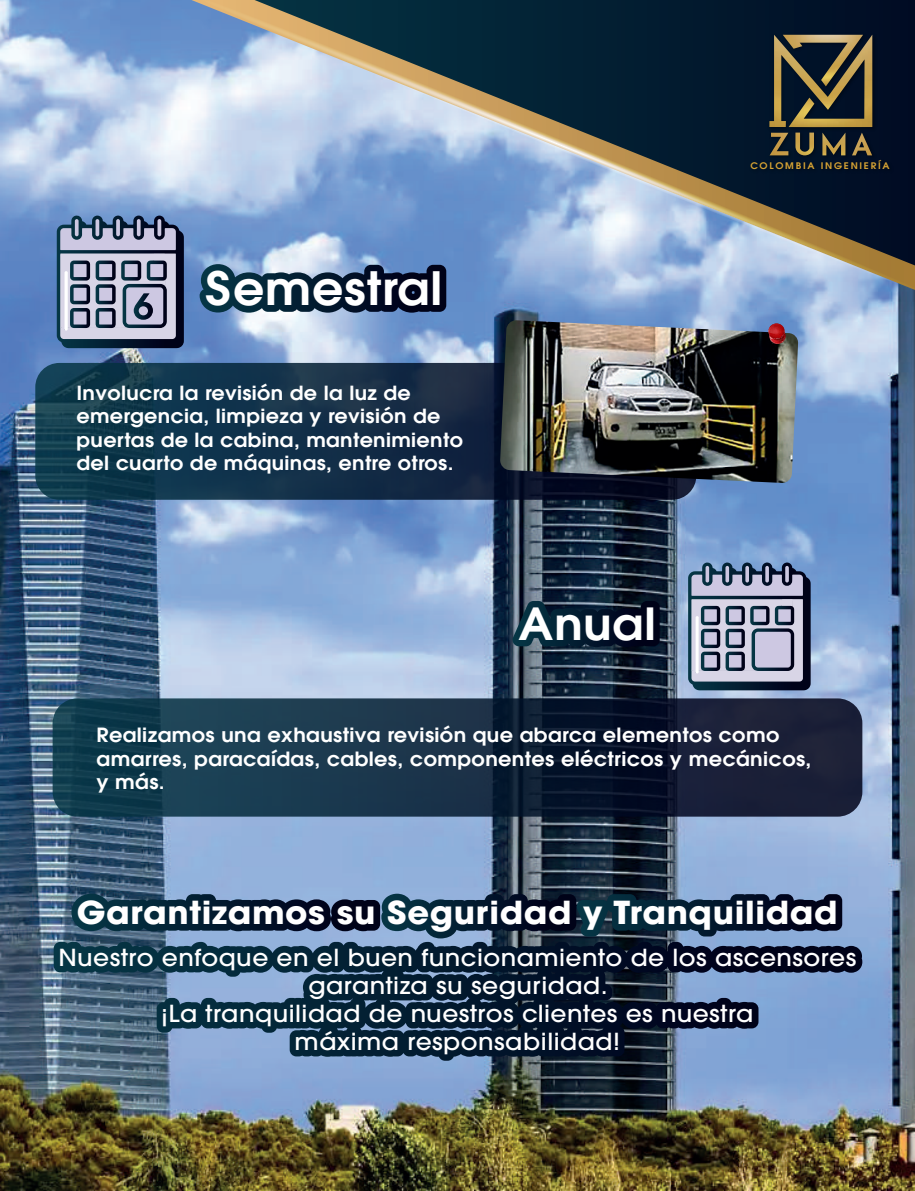
<style>
.page{position:relative;width:915px;height:1191px;background:#fff}
.page>*{position:absolute;margin:0;border:0;box-sizing:border-box;transform-origin:0 0}
.t1{font:600 45.6px "ITC Avant Garde Std";letter-spacing:.02em;color:#fff;scale:1.07 1}
.t2{font:600 43.95px "ITC Avant Garde Std";letter-spacing:.02em;color:#fff;scale:1.07 1}
.t3{font:700 31.5px "ITC Avant Garde Std";letter-spacing:.02em;color:#fff;scale:1.07 1}
.t4{font:500 23.4px/28px "ITC Avant Garde Std";letter-spacing:.02em;color:#fff;text-align:center;scale:1.07 1}
.t5{font:600 19.5px/23.4px "ITC Avant Garde Std";letter-spacing:.02em;color:#fff;scale:1.07 1}
.t6{font:600 19.35px/23.2px "ITC Avant Garde Std";letter-spacing:.02em;color:#fff;scale:1.07 1}
.t7{font:600 9px "ITC Avant Garde Std";letter-spacing:.18em;color:#d5a234;scale:1.07 1}
</style>
<div class="page">
<img style="left:0;top:0;width:914px;height:1191px">
<svg style="left:35px;top:363px;width:661px;height:137px;background:#122f46"></svg>
<svg style="left:172px;top:0;width:742px;height:301px;background:#9fb8d9"></svg>
<svg style="left:254px;top:0;width:660px;height:265px;background:#607488"></svg>
<div style="left:759px;top:102px;width:132px;height:92px;background:#011127"></div>
<img style="left:769px;top:140px;width:19px;height:15px">
<img style="left:795px;top:140px;width:18px;height:15px">
<img style="left:822px;top:140px;width:23px;height:15px">
<img style="left:851px;top:140px;width:20px;height:15px">
<div style="left:747px;top:157px;width:149px;height:20px;background:#001026"></div>
<img style="left:761px;top:21px;width:132px;height:119px">
<img style="left:769px;top:35px;width:103px;height:92px">
<svg style="left:57px;top:215px;width:127px;height:133px;background:#7e869d"></svg>
<img style="left:499px;top:320px;width:299px;height:163px">
<svg style="left:766px;top:323px;width:22px;height:33px"></svg>
<svg style="left:199px;top:264px;width:247px;height:49px;background:#213850"></svg>
<svg style="left:687px;top:562px;width:123px;height:128px;background:#848ca3"></svg>
<svg style="left:512px;top:601px;width:147px;height:46px;background:#0d2135"></svg>
<svg style="left:53px;top:698px;width:809px;height:118px;background:#152c41"></svg>
<svg style="left:71px;top:893px;width:770px;height:60px;background:#284059"></svg>
<h1 class="t1" style="left:205px;top:259px;width:222px">Semestral</h1>
<p class="t6" style="left:76px;top:381px;width:362px">Involucra la revisión de la luz de emergencia, limpieza y revisión de puertas de la cabina, mantenimiento del cuarto de máquinas, entre otros.</p>
<h2 class="t2" style="left:518px;top:595px;width:130px">Anual</h2>
<p class="t7" style="left:750px;top:160px;width:132px">COLOMBIA INGENIERÍA</p>
<p class="t5" style="left:96px;top:723px;width:669px">Realizamos una exhaustiva revisión que abarca elementos como amarres, paracaídas, cables, componentes eléctricos y mecánicos, y más.</p>
<h3 class="t3" style="left:77px;top:891px;width:712px">Garantizamos su Seguridad y Tranquilidad</h3>
<p class="t4" style="left:58px;top:943px;width:747px">Nuestro enfoque en el buen funcionamiento de los ascensores garantiza su seguridad.<br>¡La tranquilidad de nuestros clientes es nuestra<br>máxima responsabilidad!</p>
</div>
